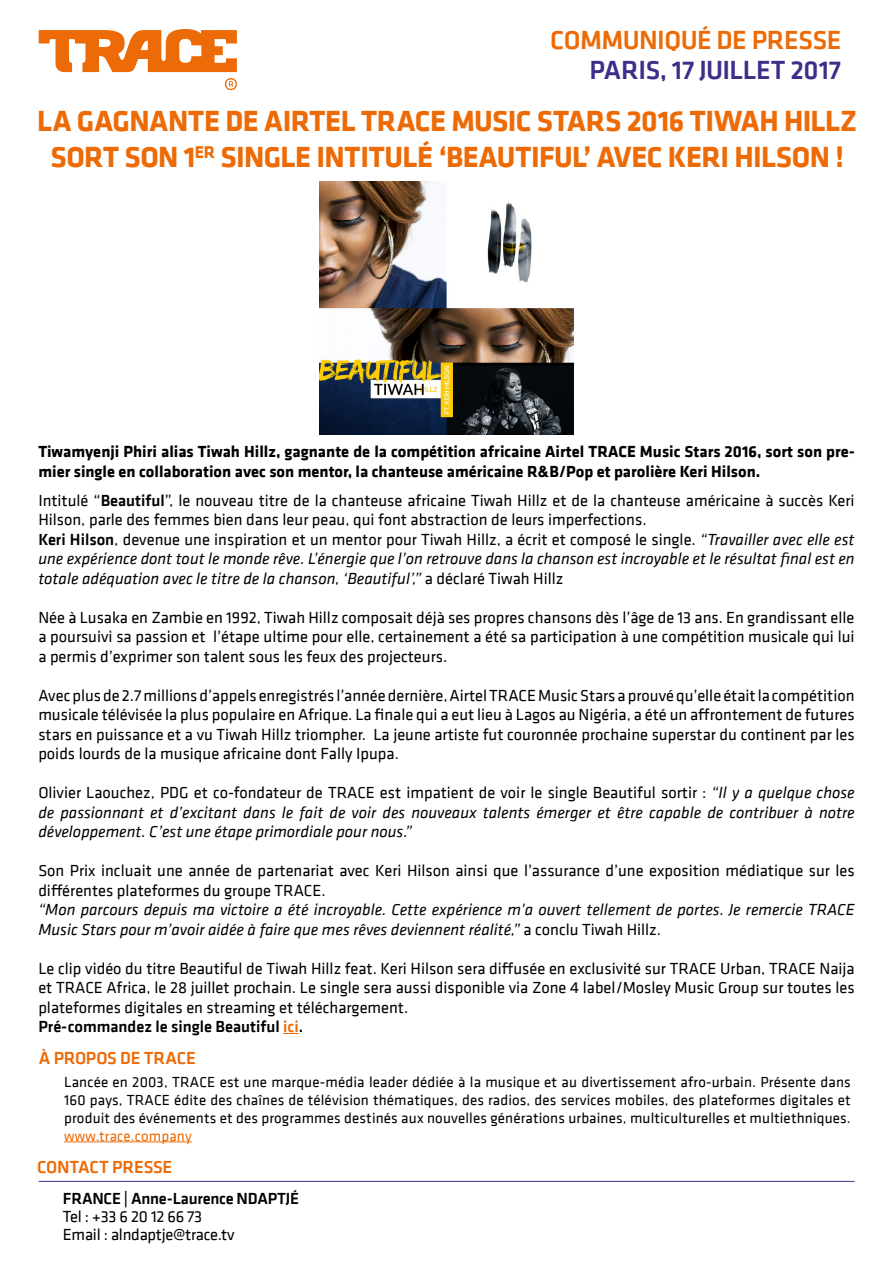
<style>
.page{position:relative;width:893px;height:1263px;background:#fff}
.page>*{position:absolute;margin:0;border:0;box-sizing:border-box;transform-origin:0 0}
.t1{font:700 30px/36px "Trace";letter-spacing:-.015em;color:#ed6b06;text-align:center}
.t2{font:500 27px "Trace";letter-spacing:-.01em;color:#3b3089}
.t3{font:500 27px "Trace";letter-spacing:-.02em;color:#ed6b06}
.t4{font:500 18px "Trace";letter-spacing:-.015em;color:#ed6b06}
.t5{font:16.5px/19.5px "Trace";color:#000}
.t6{font:italic 16.5px/19.5px "Trace";color:#000;text-align:justify}
.t7{font:700 16.5px/19.8px "Trace";color:#000}
.t8{font:500 16.5px "Trace";letter-spacing:-.015em;color:#000}
.t9{font:15px/18px "Trace";letter-spacing:.01em;color:#000;text-align:justify}
.t10{font:15px "Trace";letter-spacing:.01em;color:#ed6b06}
.s1{font-weight:500}
.s2{font-style:italic}
.s3{font-style:normal}
.s4{font-weight:500;color:#ed6b06}
</style>
<div class="page">
<svg style="left:283px;top:1033px;width:16px;height:1px"></svg>
<svg style="left:225px;top:78px;width:12px;height:12px"></svg>
<svg style="left:39px;top:29px;width:198px;height:43px"></svg>
<hr style="left:39px;top:1181px;width:816px;height:1px;background:#3b3089">
<hr style="left:64px;top:1141px;width:128px;height:1px;background:#ed6b06">
<img style="left:320px;top:181px;width:253px;height:254px">
<h2 class="t3" style="left:550px;top:22px;width:293px">COMMUNIQUÉ DE PRESSE</h2>
<h2 class="t2" style="left:589px;top:52px;width:253px">PARIS, 17 JUILLET 2017</h2>
<h1 class="t1" style="left:37px;top:102px;width:821px">LA GAGNANTE DE AIRTEL TRACE MUSIC STARS 2016 TIWAH HILLZ<br>SORT SON 1<sup>ER</sup> SINGLE INTITULÉ ‘BEAUTIFUL’ AVEC KERI HILSON !</h1>
<p class="t7" style="left:38px;top:441px;width:818px">Tiwamyenji Phiri alias Tiwah Hillz, gagnante de la compétition africaine Airtel TRACE Music Stars 2016, sort son pre&shy;mier single en collaboration avec son mentor, la chanteuse américaine R&amp;B/Pop et parolière Keri Hilson.</p>
<p class="t5" style="left:38px;top:490px;width:818px">Intitulé “<span class="s1">Beautiful</span>”, le nouveau titre de la chanteuse africaine Tiwah Hillz et de la chanteuse américaine à succès Keri Hilson, parle des femmes bien dans leur peau, qui font abstraction de leurs imperfections.<br><span class="s1">Keri Hilson</span>, devenue une inspiration et un mentor pour Tiwah Hillz, a écrit et composé le single. <span class="s2">“Travailler avec elle est une expérience dont tout le monde rêve. L’énergie que l’on retrouve dans la chanson est incroyable et le résultat final est en totale adéquation avec le titre de la chanson, ‘Beautiful’,”</span> a déclaré Tiwah Hillz</p>
<p class="t5" style="left:38px;top:607px;width:818px;text-align:justify">Née à Lusaka en Zambie en 1992, Tiwah Hillz composait déjà ses propres chansons dès l’âge de 13 ans. En grandissant elle a poursuivi sa passion et l’étape ultime pour elle, certainement a été sa participation à une compétition musicale qui lui a permis d’exprimer son talent sous les feux des projecteurs.</p>
<p class="t5" style="left:38px;top:685px;width:818px;text-align:justify">Avec plus de 2.7 millions d’appels enregistrés l’année dernière, Airtel TRACE Music Stars a prouvé qu’elle était la compétition musicale télévisée la plus populaire en Afrique. La finale qui a eut lieu à Lagos au Nigéria, a été un affrontement de futures stars en puissance et a vu Tiwah Hillz triompher. La jeune artiste fut couronnée prochaine superstar du continent par les poids lourds de la musique africaine dont Fally Ipupa.</p>
<p class="t6" style="left:38px;top:783px;width:818px"><span class="s3">Olivier Laouchez, PDG et co-fondateur de TRACE est impatient de voir le single Beautiful sortir :</span> “Il y a quelque chose de passionnant et d’excitant dans le fait de voir des nouveaux talents émerger et être capable de contribuer à notre développement. C’est une étape primordiale pour nous.”</p>
<p class="t5" style="left:38px;top:860px;width:818px">Son Prix incluait une année de partenariat avec Keri Hilson ainsi que l’assurance d’une exposition médiatique sur les différentes plateformes du groupe TRACE.</p>
<p class="t6" style="left:38px;top:900px;width:818px">“Mon parcours depuis ma victoire a été incroyable. Cette expérience m’a ouvert tellement de portes. Je remercie TRACE<br>Music Stars pour m’avoir aidée à faire que mes rêves deviennent réalité,” <span class="s3">a conclu Tiwah Hillz.</span></p>
<p class="t5" style="left:38px;top:958px;width:818px">Le clip vidéo du titre Beautiful de Tiwah Hillz feat. Keri Hilson sera diffusée en exclusivité sur TRACE Urban, TRACE Naija et TRACE Africa, le 28 juillet prochain. Le single sera aussi disponible via Zone 4 label/Mosley Music Group sur toutes les plateformes digitales en streaming et téléchargement.<br><span class="s1">Pré-commandez le single Beautiful</span> <span class="s4">ici</span><span class="s1">.</span></p>
<p class="t4" style="left:39px;top:1046px;width:158px">À PROPOS DE TRACE</p>
<p class="t9" style="left:64px;top:1072px;width:788px">Lancée en 2003, TRACE est une marque-média leader dédiée à la musique et au divertissement afro-urbain. Présente dans 160 pays, TRACE édite des chaînes de télévision thématiques, des radios, des services mobiles, des plateformes digitales et produit des événements et des programmes destinés aux nouvelles générations urbaines, multiculturelles et multiethniques.</p>
<p class="t10" style="left:64px;top:1126px;width:129px">www.trace.company</p>
<p class="t4" style="left:37px;top:1154px;width:137px">CONTACT PRESSE</p>
<p class="t8" style="left:63px;top:1187px;width:237px">FRANCE | Anne-Laurence NDAPTJÉ</p>
<p class="t5" style="left:63px;top:1207px;width:173px;line-height:18px">Tel : +33 6 20 12 66 73<br>Email : alndaptje@trace.tv</p>
</div>
